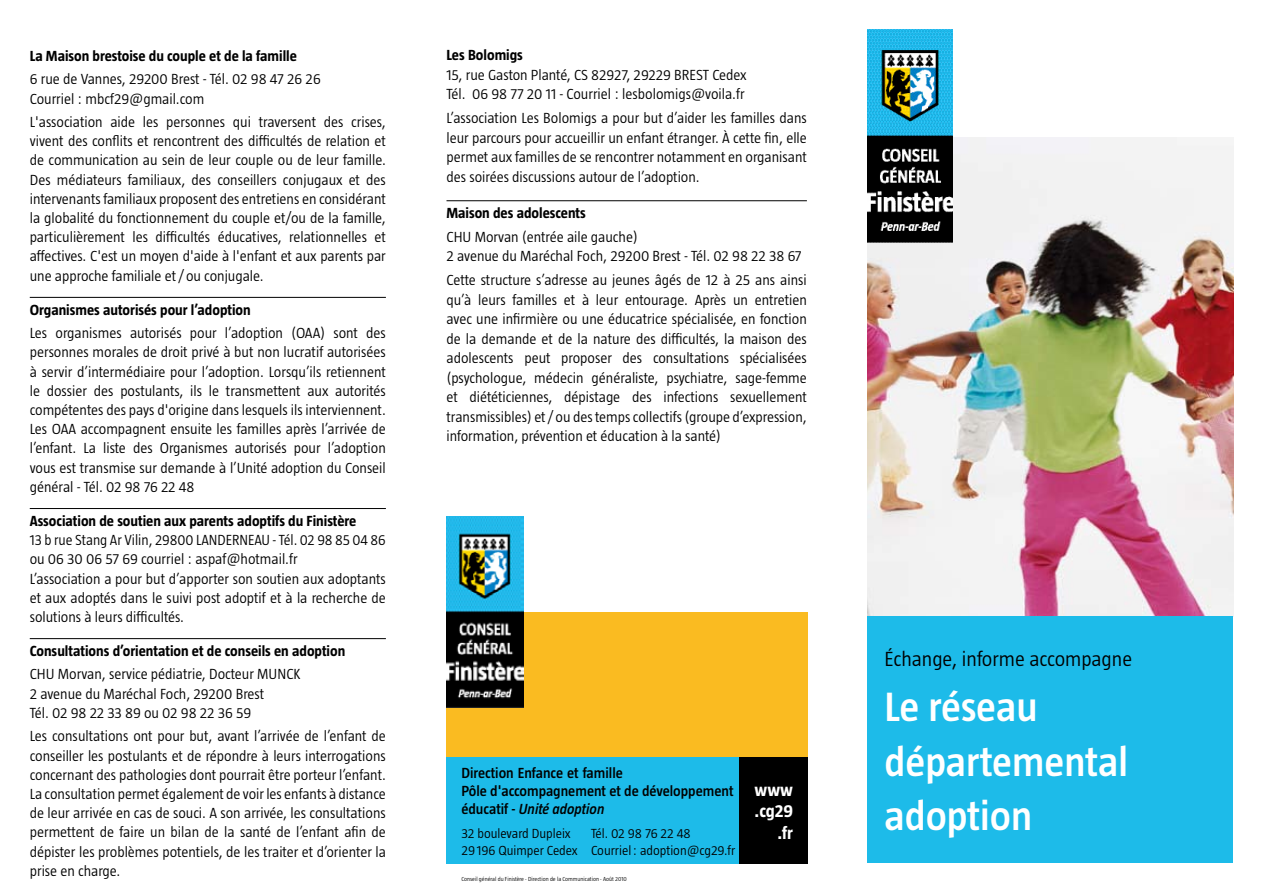
<style>
.page{position:relative;width:1263px;height:893px;background:#fff}
.page>*{position:absolute;margin:0;border:0;box-sizing:border-box;transform-origin:0 0}
.t1{font:600 42px/54.6px "Taz";color:#fff}
.t2{font:300 21px "Taz";color:#000}
.t3{font:700 18px/21.6px "Taz";color:#fff;text-align:right}
.t4{font:300 15px/19.2px "Taz";color:#000}
.t5{font:700 15px "Taz";color:#000}
.t6{font:600 15px/18px "Taz";color:#000}
.t7{font:300 13.5px/16.2px "Taz";color:#000}
.t8{font:300 6px "Taz";color:#000}
.s1{font-style:italic}
</style>
<div class="page">
<img style="left:867px;top:137px;width:366px;height:479px">
<div style="left:446px;top:612px;width:362px;height:145px;background:#fabb21"></div>
<div style="left:446px;top:757px;width:294px;height:106px;background:#1dbbe9"></div>
<div style="left:740px;top:757px;width:68px;height:106px;background:#000"></div>
<img style="left:867px;top:30px;width:85px;height:212px">
<div style="left:867px;top:617px;width:366px;height:246px;background:#1dbbe9"></div>
<hr style="left:30px;top:297px;width:356px;height:1px;background:#000">
<hr style="left:30px;top:508px;width:356px;height:1px;background:#000">
<hr style="left:30px;top:638px;width:356px;height:1px;background:#000">
<hr style="left:446px;top:200px;width:361px;height:1px;background:#000">
<img style="left:446px;top:516px;width:77px;height:192px">
<p class="t5" style="left:30px;top:47px;width:269px">La Maison brestoise du couple et de la famille</p>
<p class="t4" style="left:30px;top:70px;width:293px">6 rue de Vannes, 29200 Brest - Tél. 02 98 47 26 26<br>Courriel : mbcf29@gmail.com</p>
<p class="t4" style="left:30px;top:112px;width:358px;text-align:justify">L'association aide les personnes qui traversent des crises, vivent des conflits et rencontrent des difficultés de relation et de communication au sein de leur couple ou de leur famille.<br>Des médiateurs familiaux, des conseillers conjugaux et des intervenants familiaux proposent des entretiens en considérant la globalité du fonctionnement du couple et/ou de la famille, particulièrement les difficultés éducatives, relationnelles et affectives. C'est un moyen d'aide à l'enfant et aux parents par une approche familiale et /ou conjugale.</p>
<p class="t5" style="left:30px;top:301px;width:223px">Organismes autorisés pour l’adoption</p>
<p class="t4" style="left:30px;top:323px;width:358px;text-align:justify">Les organismes autorisés pour l’adoption (OAA) sont des personnes morales de droit privé à but non lucratif autorisées à servir d’intermédiaire pour l’adoption. Lorsqu’ils retiennent le dossier des postulants, ils le transmettent aux autorités compétentes des pays d'origine dans lesquels ils interviennent.<br>Les OAA accompagnent ensuite les familles après l’arrivée de l’enfant. La liste des Organismes autorisés pour l’adoption vous est transmise sur demande à l’Unité adoption du Conseil général - Tél. 02 98 76 22 48</p>
<p class="t5" style="left:30px;top:512px;width:328px">Association de soutien aux parents adoptifs du Finistère</p>
<p class="t4" style="left:30px;top:530px;width:358px">13 b rue Stang Ar Vilin, 29800 LANDERNEAU - Tél. 02 98 85 04 86 ou 06 30 06 57 69 courriel : aspaf@hotmail.fr<br>L’association a pour but d’apporter son soutien aux adoptants et aux adoptés dans le suivi post adoptif et à la recherche de solutions à leurs difficultés.</p>
<p class="t5" style="left:30px;top:642px;width:317px">Consultations d’orientation et de conseils en adoption</p>
<p class="t4" style="left:30px;top:665px;width:272px">CHU Morvan, service pédiatrie, Docteur MUNCK<br>2 avenue du Maréchal Foch, 29200 Brest<br>Tél. 02 98 22 33 89 ou 02 98 22 36 59</p>
<p class="t4" style="left:30px;top:726px;width:358px;text-align:justify">Les consultations ont pour but, avant l’arrivée de l’enfant de conseiller les postulants et de répondre à leurs interrogations concernant des pathologies dont pourrait être porteur l’enfant.<br>La consultation permet également de voir les enfants à distance de leur arrivée en cas de souci. A son arrivée, les consultations permettent de faire un bilan de la santé de l’enfant afin de dépister les problèmes potentiels, de les traiter et d’orienter la prise en charge.</p>
<p class="t5" style="left:446px;top:47px;width:78px">Les Bolomigs</p>
<p class="t4" style="left:446px;top:65px;width:302px">15, rue Gaston Planté, CS 82927, 29229 BREST Cedex<br>Tél. 06 98 77 20 11 - Courriel : lesbolomigs@voila.fr</p>
<p class="t4" style="left:446px;top:108px;width:362px;text-align:justify">L’association Les Bolomigs a pour but d’aider les familles dans leur parcours pour accueillir un enfant étranger. À cette fin, elle permet aux familles de se rencontrer notamment en organisant des soirées discussions autour de l’adoption.</p>
<p class="t5" style="left:446px;top:205px;width:141px">Maison des adolescents</p>
<p class="t4" style="left:446px;top:227px;width:357px">CHU Morvan (entrée aile gauche)<br>2 avenue du Maréchal Foch, 29200 Brest - Tél. 02 98 22 38 67</p>
<p class="t4" style="left:446px;top:270px;width:362px;text-align:justify">Cette structure s’adresse au jeunes âgés de 12 à 25 ans ainsi qu’à leurs familles et à leur entourage. Après un entretien avec une infirmière ou une éducatrice spécialisée, en fonction de la demande et de la nature des difficultés, la maison des adolescents peut proposer des consultations spécialisées (psychologue, médecin généraliste, psychiatre, sage-femme et diététiciennes, dépistage des infections sexuellement transmissibles) et /ou des temps collectifs (groupe d’expression, information, prévention et éducation à la santé)</p>
<p class="t6" style="left:461px;top:763px;width:274px">Direction Enfance et famille<br>Pôle d'accompagnement et de développement éducatif - <span class="s1">Unité adoption</span></p>
<p class="t7" style="left:461px;top:825px;width:111px">32 boulevard Dupleix</p>
<p class="t7" style="left:461px;top:825px;width:275px;text-indent:130px">Tél. 02 98 76 22 48<br>29196 Quimper Cedex Courriel: adoption@cg29.fr</p>
<p class="t8" style="left:461px;top:875px;width:167px">Conseil général du Finistère - Direction de la Communication - Août 2010</p>
<p class="t3" style="left:754px;top:779px;width:40px">www .cg29 .fr</p>
<h2 class="t2" style="left:884px;top:647px;width:249px">Échange, informe accompagne</h2>
<h1 class="t1" style="left:884px;top:679px;width:245px">Le réseau départemental adoption</h1>
</div>
